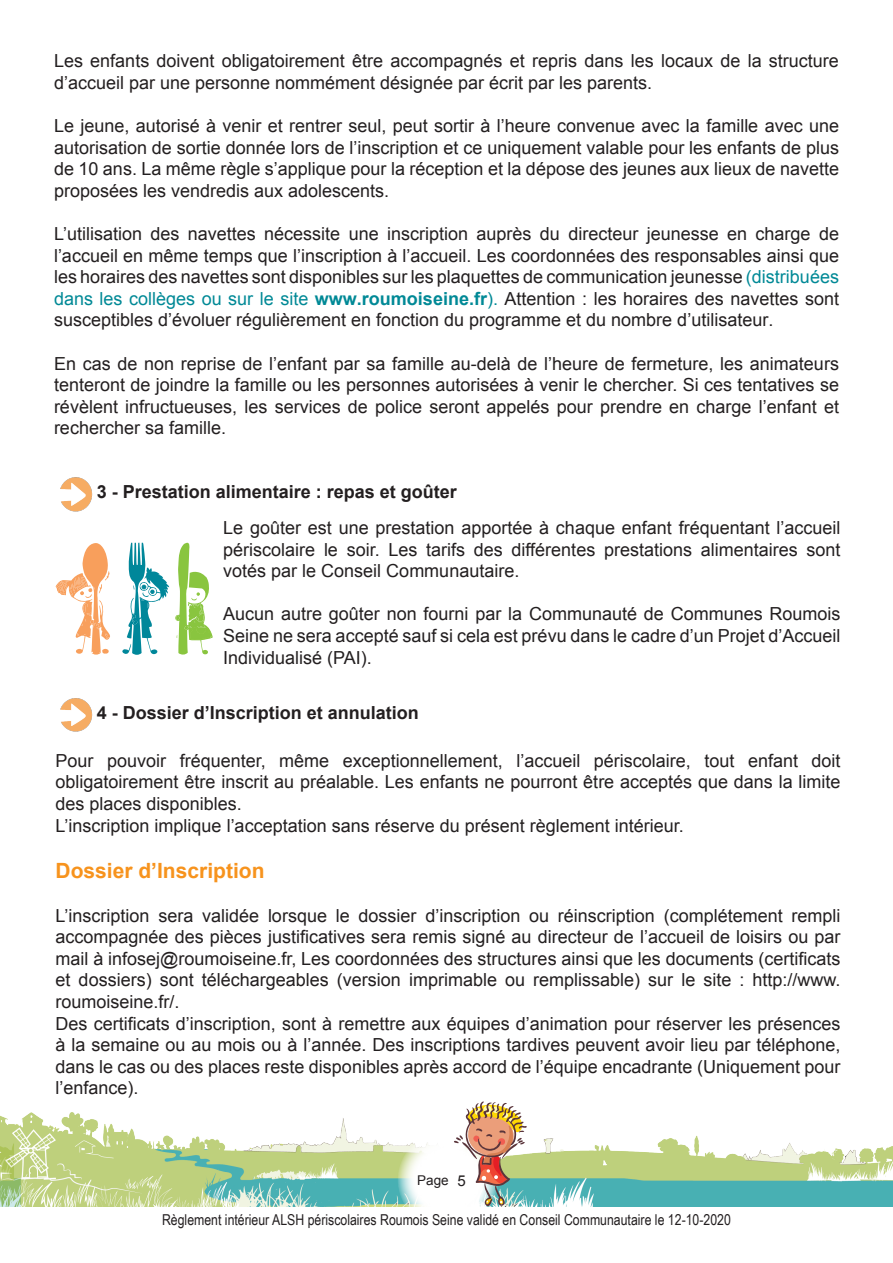
<style>
.page{position:relative;width:893px;height:1263px;background:#fff}
.page>*{position:absolute;margin:0;border:0;box-sizing:border-box;transform-origin:0 0}
.t1{font:700 21px "Arial";color:#f7931d}
.t2{font:18px/21.6px "Arial";color:#231f20;text-align:justify}
.t3{font:700 18px "Arial";color:#231f20}
.t4{font:15px "Arial Narrow";color:#231f20}
.t5{font:13.5px "Arial";color:#231f20}
.s1{color:#008996}
.s2{font-weight:700;color:#008996}
.s3{font-size:15px}
</style>
<div class="page">
<img style="left:0;top:1112px;width:893px;height:95px">
<svg style="left:398px;top:1130px;width:101px;height:99px"></svg>
<img style="left:60px;top:477px;width:33px;height:34px">
<img style="left:453px;top:1101px;width:74px;height:105px">
<img style="left:60px;top:698px;width:33px;height:34px">
<svg style="left:175px;top:543px;width:38px;height:112px"></svg>
<svg style="left:122px;top:543px;width:47px;height:112px"></svg>
<svg style="left:56px;top:543px;width:54px;height:112px"></svg>
<p class="t2" style="left:54px;top:50px;width:786px">Les enfants doivent obligatoirement être accompagnés et repris dans les locaux de la structure d’accueil par une personne nommément désignée par écrit par les parents.</p>
<p class="t2" style="left:54px;top:115px;width:787px">Le jeune, autorisé à venir et rentrer seul, peut sortir à l’heure convenue avec la famille avec une autorisation de sortie donnée lors de l’inscription et ce uniquement valable pour les enfants de plus de 10 ans. La même règle s’applique pour la réception et la dépose des jeunes aux lieux de navette proposées les vendredis aux adolescents.</p>
<p class="t2" style="left:54px;top:223px;width:787px">L’utilisation des navettes nécessite une inscription auprès du directeur jeunesse en charge de l’accueil en même temps que l’inscription à l’accueil. Les coordonnées des responsables ainsi que les horaires des navettes sont disponibles sur les plaquettes de communication jeunesse <span class="s1">(distribuées dans les collèges ou sur le site</span> <span class="s2">www.roumoiseine.fr</span><span class="s1">).</span> Attention : les horaires des navettes sont susceptibles d’évoluer régulièrement en fonction du programme et du nombre d’utilisateur.</p>
<p class="t2" style="left:54px;top:353px;width:786px">En cas de non reprise de l’enfant par sa famille au-delà de l’heure de fermeture, les animateurs tenteront de joindre la famille ou les personnes autorisées à venir le chercher. Si ces tentatives se révèlent infructueuses, les services de police seront appelés pour prendre en charge l’enfant et rechercher sa famille.</p>
<p class="t3" style="left:97px;top:480px;width:362px">3 - Prestation alimentaire : repas et goûter</p>
<p class="t2" style="left:223px;top:517px;width:619px">Le goûter est une prestation apportée à chaque enfant fréquentant l’accueil périscolaire le soir. Les tarifs des différentes prestations alimentaires sont votés par le Conseil Communautaire.</p>
<p class="t2" style="left:223px;top:603px;width:619px">Aucun autre goûter non fourni par la Communauté de Communes Roumois Seine ne sera accepté sauf si cela est prévu dans le cadre d’un Projet d’Accueil Individualisé (PAI).</p>
<p class="t3" style="left:97px;top:701px;width:324px">4 - Dossier d’Inscription et annulation</p>
<p class="t2" style="left:56px;top:750px;width:786px">Pour pouvoir fréquenter, même exceptionnellement, l’accueil périscolaire, tout enfant doit obligatoirement être inscrit au préalable. Les enfants ne pourront être acceptés que dans la limite des places disponibles.</p>
<p class="t2" style="left:56px;top:815px;width:630px">L’inscription implique l’acceptation sans réserve du présent règlement intérieur.</p>
<p class="t1" style="left:56px;top:857px;width:210px">Dossier d’Inscription</p>
<p class="t2" style="left:56px;top:905px;width:786px">L’inscription sera validée lorsque le dossier d’inscription ou réinscription (complétement rempli accompagnée des pièces justificatives sera remis signé au directeur de l’accueil de loisirs ou par mail à infosej@roumoiseine.fr, Les coordonnées des structures ainsi que les documents (certificats et dossiers) sont téléchargeables (version imprimable ou remplissable) sur le site : http://www. roumoiseine.fr/.</p>
<p class="t2" style="left:56px;top:1013px;width:786px">Des certificats d’inscription, sont à remettre aux équipes d’animation pour réserver les présences à la semaine ou au mois ou à l’année. Des inscriptions tardives peuvent avoir lieu par téléphone, dans le cas ou des places reste disponibles après accord de l’équipe encadrante (Uniquement pour l’enfance).</p>
<p class="t5" style="left:417px;top:1172px;width:50px">Page <span class="s3">5</span></p>
<p class="t4" style="left:162px;top:1209px;width:570px">Règlement intérieur ALSH périscolaires Roumois Seine validé en Conseil Communautaire le 12-10-2020</p>
</div>
